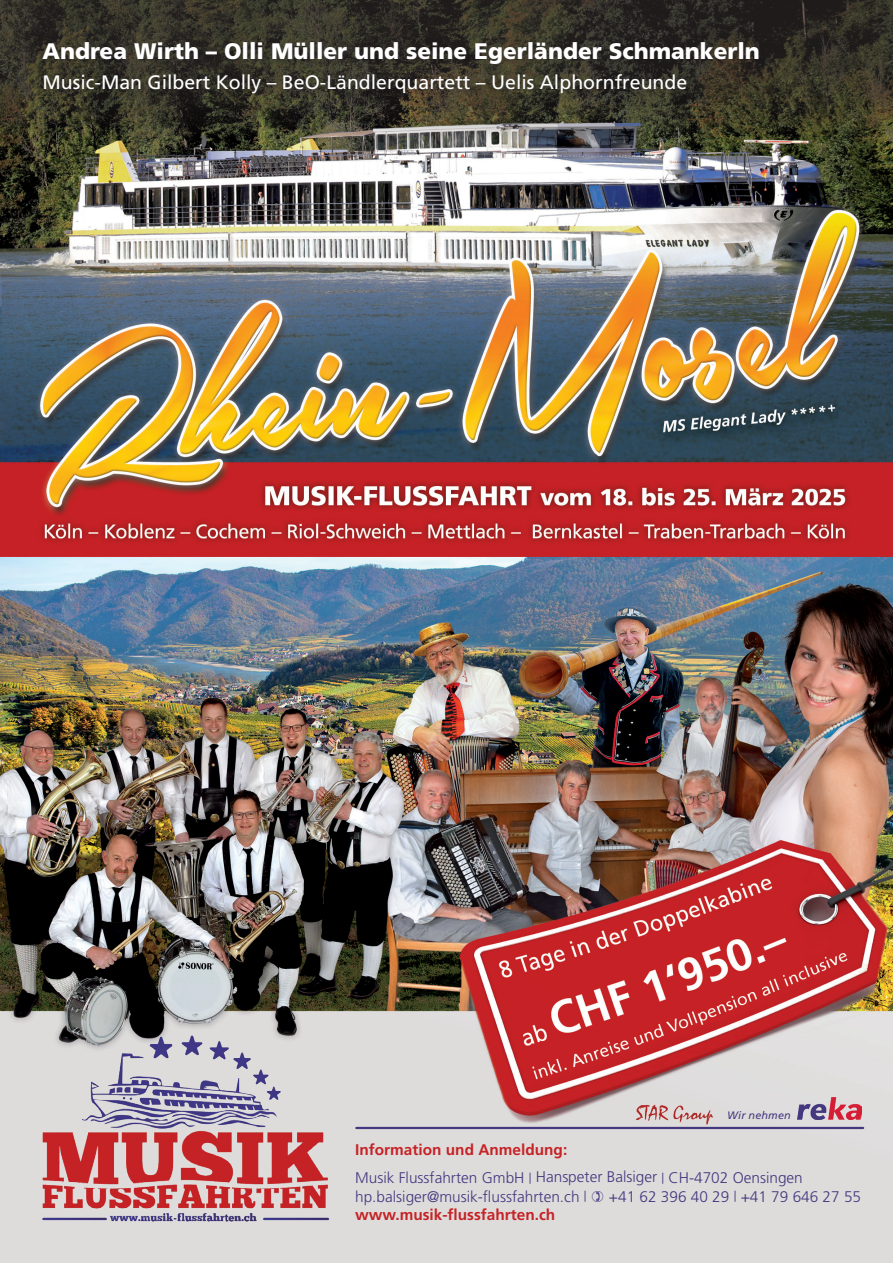
<style>
.page{position:relative;width:893px;height:1263px;background:#fff}
.page>*{position:absolute;margin:0;border:0;box-sizing:border-box;transform-origin:0 0}
.t1{font:900 22.5px "Frutiger LT Std";color:#fff}
.t2{font:19.5px "Frutiger LT Std";color:#fff}
.t3{font:300 15.45px/27.8px "Frutiger LT Std";color:#44387f}
.t4{font:700 15.45px "Frutiger LT Std";color:#c62326}
.t5{font:italic 10.8px "Frutiger LT Std";letter-spacing:.015em;color:#44387f}
.s1{font-weight:700;color:#c62326}
.s2{font-size:11.1px}
</style>
<div class="page">
<img style="left:0;top:141px;width:893px;height:1122px">
<hr style="left:356px;top:1127px;width:507px;height:2px;background:#44387f">
<img style="left:37px;top:1019px;width:327px;height:214px">
<img style="left:798px;top:1097px;width:63px;height:23px">
<img style="left:628px;top:1096px;width:94px;height:35px">
<svg style="left:0;top:0;width:893px;height:141px;background:#39372b"></svg>
<div style="left:40px;top:39px;width:725px;height:61px;background:#231f20;opacity:.4"></div>
<svg style="left:592px;top:1190px;width:11px;height:11px"></svg>
<h1 class="t1" style="left:43px;top:38px;width:719px">Andrea Wirth – Olli Müller und seine Egerländer Schmankerln</h1>
<p class="t2" style="left:43px;top:71px;width:646px">Music-Man Gilbert Kolly – BeO-Ländlerquartett – Uelis Alphornfreunde</p>
<p class="t5" style="left:727px;top:1109px;width:65px">Wir nehmen</p>
<p class="t3" style="left:355px;top:1136px;width:449px"><span class="s1">Information und Anmeldung:<br></span>Musik Flussfahrten GmbH <span class="s2">|</span> Hanspeter Balsiger <span class="s2">|</span> CH-4702 Oensingen</p>
<p class="t3" style="left:355px;top:1182px;width:233px">hp.balsiger@musik-flussfahrten.ch <span class="s2">|</span></p>
<p class="t3" style="left:609px;top:1182px;width:254px">+41 62 396 40 29 <span class="s2">|</span> +41 79 646 27 55</p>
<p class="t4" style="left:355px;top:1205px;width:202px">www.musik-flussfahrten.ch</p>
</div>
